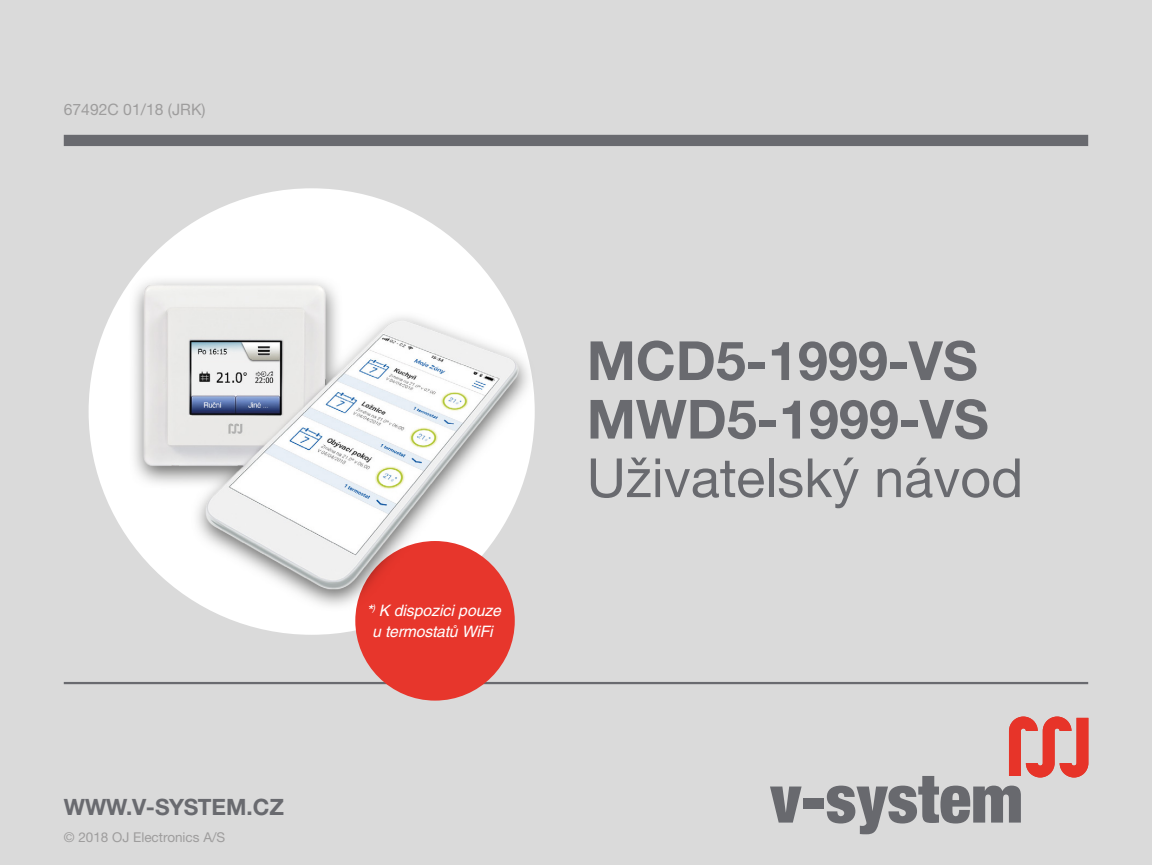
<style>
.page{position:relative;width:1152px;height:865px;background:#fff}
.page>*{position:absolute;margin:0;border:0;box-sizing:border-box;transform-origin:0 0}
.t1{font:700 54px/58.5px "Helvetica Neue LTW1 G";color:#696a6f}
.t2{font:700 22.5px "Helvetica Neue LTW1 G";color:#696a6f}
.t3{font:italic 15.75px/21.4px "Helvetica CE";letter-spacing:-.01em;color:#fff;text-align:center}
.t4{font:15.75px "Helvetica Neue LTW1 G";color:#9e9d9d}
.t5{font:13.5px "Helvetica Neue LTW1 G";color:#9e9d9d}
.s1{font-weight:400}
</style>
<div class="page">
<div style="left:0;top:0;width:1152px;height:864px;background:#dadada"></div>
<div style="left:64px;top:135px;width:1024px;height:11px;background:#696a6f"></div>
<hr style="left:64px;top:681px;width:1024px;height:3px;background:#696a6f">
<svg style="left:770px;top:786px;width:32px;height:36px"></svg>
<div style="left:803px;top:798px;width:21px;height:10px;background:#68696e"></div>
<svg style="left:827px;top:716px;width:262px;height:119px"></svg>
<div style="left:89px;top:188px;width:446px;height:446px;background:#fff;border-radius:50%"></div>
<div style="left:355px;top:541px;width:160px;height:159px;background:#e7362c;border-radius:50%"></div>
<svg style="left:129px;top:277px;width:406px;height:278px"></svg>
<img style="left:141px;top:241px;width:378px;height:378px">
<p class="t4" style="left:64px;top:100px;width:143px">67492C 01/18 (JRK)</p>
<p class="t2" style="left:64px;top:793px;width:222px">WWW.V-SYSTEM.CZ</p>
<p class="t5" style="left:64px;top:828px;width:163px">© 2018 OJ Electronics A/S</p>
<p class="t3" style="left:366px;top:599px;width:136px">*<sup>)</sup> K dispozici pouze u termostatů WiFi</p>
<p class="t1" style="left:587px;top:331px;width:438px">MCD5-1999-VS<br>MWD5-1999-VS<br><span class="s1">Uživatelský návod</span></p>
</div>
